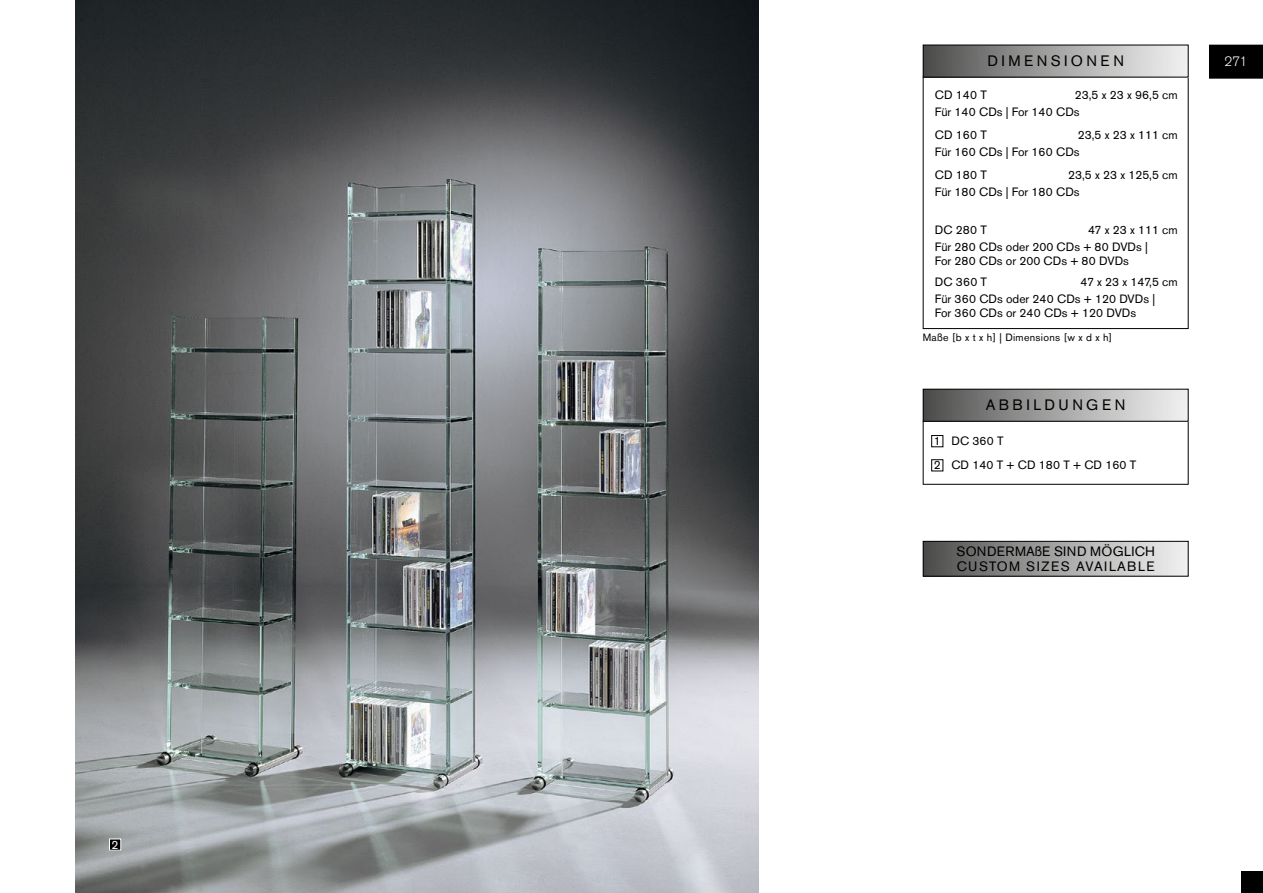
<style>
.page{position:relative;width:1263px;height:893px;background:#fff}
.page>*{position:absolute;margin:0;border:0;box-sizing:border-box;transform-origin:0 0}
.t1{font:15px "Akzidenz Grotesk BE";letter-spacing:.24em;color:#000}
.t2{font:13.5px/15px "Akzidenz Grotesk BE";letter-spacing:.04em;color:#000}
.t3{font:300 13.5px "Akzidenz Grotesk BE";color:#fff}
.t4{font:12px/16.5px "Akzidenz Grotesk BE";color:#000}
.t5{font:12px/24.2px "Akzidenz Grotesk BE";letter-spacing:.02em;color:#000}
.t6{font:12px "Akzidenz Grotesk BE";color:#fff}
.t7{font:10.5px "Akzidenz Grotesk BE";letter-spacing:.03em;color:#000}
</style>
<div class="page">
<hr style="left:923px;top:77px;width:1px;height:252px;background:#000">
<hr style="left:1188px;top:75px;width:1px;height:254px;background:#000">
<hr style="left:923px;top:328px;width:265px;height:1px;background:#000">
<div style="left:931px;top:435px;width:12px;height:12px;border:1px solid #000"></div>
<div style="left:931px;top:459px;width:12px;height:12px;border:1px solid #000"></div>
<hr style="left:923px;top:421px;width:1px;height:64px;background:#000">
<hr style="left:1188px;top:422px;width:1px;height:63px;background:#000">
<hr style="left:923px;top:484px;width:265px;height:1px;background:#000">
<img style="left:76px;top:0;width:683px;height:893px">
<div style="left:110px;top:839px;width:11px;height:11px;background:#000"></div>
<div style="left:109px;top:839px;width:12px;height:11px;border:1px solid #fff"></div>
<div style="left:923px;top:389px;width:265px;height:32px;background:linear-gradient(to right,#4f4e4e,#f5f5f5)"></div>
<div style="left:923px;top:389px;width:265px;height:33px;border:1px solid #000"></div>
<div style="left:923px;top:541px;width:265px;height:35px;background:linear-gradient(to right,#4f4e4e,#f5f5f5)"></div>
<div style="left:923px;top:541px;width:265px;height:36px;border:1px solid #000"></div>
<div style="left:923px;top:45px;width:265px;height:32px;background:linear-gradient(to right,#4f4e4e,#f5f5f5)"></div>
<div style="left:1209px;top:45px;width:54px;height:34px;background:#000"></div>
<div style="left:1242px;top:872px;width:21px;height:21px;background:#000"></div>
<p class="t6" style="left:112px;top:837px;width:8px">2</p>
<p class="t1" style="left:987px;top:51px;width:138px">DIMENSIONEN</p>
<p class="t3" style="left:1224px;top:54px;width:25px">271</p>
<p class="t4" style="left:935px;top:87px;width:146px">CD 140 T<br>Für 140 CDs | For 140 CDs</p>
<p class="t4" style="left:1075px;top:87px;width:104px">23,5 x 23 x 96,5 cm</p>
<p class="t4" style="left:935px;top:127px;width:146px">CD 160 T<br>Für 160 CDs | For 160 CDs</p>
<p class="t4" style="left:1078px;top:127px;width:101px">23,5 x 23 x 111 cm</p>
<p class="t4" style="left:935px;top:167px;width:146px">CD 180 T<br>Für 180 CDs | For 180 CDs</p>
<p class="t4" style="left:1068px;top:167px;width:111px">23,5 x 23 x 125,5 cm</p>
<p class="t4" style="left:935px;top:222px;width:214px">DC 280 T<br>Für 280 CDs oder 200 CDs + 80 DVDs |</p>
<p class="t4" style="left:935px;top:253px;width:196px">For 280 CDs or 200 CDs + 80 DVDs</p>
<p class="t4" style="left:1088px;top:222px;width:91px">47 x 23 x 111 cm</p>
<p class="t4" style="left:935px;top:274px;width:222px">DC 360 T<br>Für 360 CDs oder 240 CDs + 120 DVDs |</p>
<p class="t4" style="left:935px;top:305px;width:203px">For 360 CDs or 240 CDs + 120 DVDs</p>
<p class="t4" style="left:1080px;top:274px;width:99px">47 x 23 x 147,5 cm</p>
<p class="t7" style="left:923px;top:331px;width:191px">Maße [b x t x h] | Dimensions [w x d x h]</p>
<p class="t1" style="left:986px;top:396px;width:141px">ABBILDUNGEN</p>
<p class="t4" style="left:934px;top:429px;width:8px;line-height:24.2px">1<br>2</p>
<p class="t5" style="left:951px;top:428px;width:187px">DC 360 T<br>CD 140 T + CD 180 T + CD 160 T</p>
<p class="t2" style="left:956px;top:543px;width:200px">SONDERMAßE SIND MÖGLICH<br>CUSTOM SIZES AVAILABLE</p>
</div>
